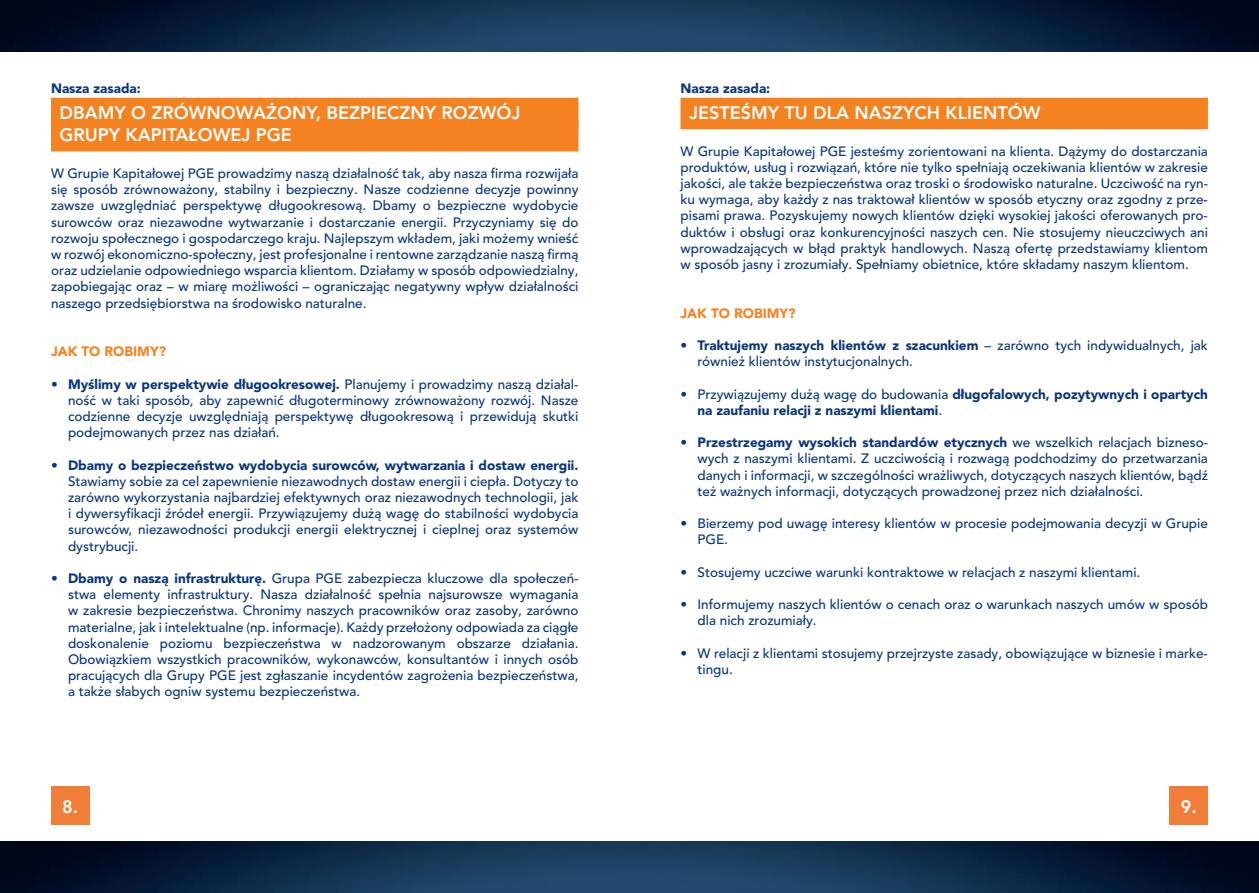
<style>
.page{position:relative;width:1259px;height:893px;background:#fff}
.page>*{position:absolute;margin:0;border:0;box-sizing:border-box;transform-origin:0 0}
.t1{font:800 18px/22.2px "Avenir LT Pro";color:#fff}
.t2{font:500 13.5px/16.2px "Avenir LT Pro";color:#08357c;text-align:justify}
.t3{font:900 13.5px/16.2px "Avenir LT Pro";color:#08357c}
.t4{font:900 13.5px "Avenir LT Pro";color:#f58220}
.s1{font-weight:900}
.s2{font-weight:500}
</style>
<div class="page">
<div style="left:51px;top:98px;width:527px;height:31px;background:#f58220"></div>
<div style="left:51px;top:120px;width:527px;height:31px;background:#f58220"></div>
<div style="left:680px;top:98px;width:528px;height:31px;background:#f58220"></div>
<div style="left:51px;top:787px;width:38px;height:38px;background:#f07d38"></div>
<div style="left:1169px;top:787px;width:39px;height:38px;background:#f07d38"></div>
<img style="left:0;top:842px;width:1259px;height:51px">
<img style="left:0;top:0;width:1259px;height:51px">
<p class="t3" style="left:51px;top:81px;width:91px">Nasza zasada:</p>
<h1 class="t1" style="left:60px;top:102px;width:462px">DBAMY O ZRÓWNOWAŻONY, BEZPIECZNY ROZWÓJ<br>GRUPY KAPITAŁOWEJ PGE</h1>
<p class="t2" style="left:51px;top:165px;width:529px">W Grupie Kapitałowej PGE prowadzimy naszą działalność tak, aby nasza firma rozwijała się sposób zrównoważony, stabilny i bezpieczny. Nasze codzienne decyzje powinny zawsze uwzględniać perspektywę długookresową. Dbamy o bezpieczne wydobycie surowców oraz niezawodne wytwarzanie i dostarczanie energii. Przyczyniamy się do rozwoju społecznego i gospodarczego kraju. Najlepszym wkładem, jaki możemy wnieść w rozwój ekonomiczno-społeczny, jest profesjonalne i rentowne zarządzanie naszą firmą oraz udzielanie odpowiedniego wsparcia klientom. Działamy w sposób odpowiedzialny, zapobiegając oraz – w miarę możliwości – ograniczając negatywny wpływ działalności naszego przedsiębiorstwa na środowisko naturalne.</p>
<p class="t4" style="left:51px;top:343px;width:117px">JAK TO ROBIMY?</p>
<p class="t2" style="left:68px;top:376px;width:512px;text-indent:-17px">• <span class="s1">Myślimy w perspektywie długookresowej.</span> Planujemy i prowadzimy naszą działal&shy;ność w taki sposób, aby zapewnić długoterminowy zrównoważony rozwój. Nasze codzienne decyzje uwzględniają perspektywę długookresową i przewidują skutki podejmowanych przez nas działań.</p>
<p class="t2" style="left:68px;top:457px;width:512px;text-indent:-17px">• <span class="s1">Dbamy o bezpieczeństwo wydobycia surowców, wytwarzania i dostaw energii.<br></span>Stawiamy sobie za cel zapewnienie niezawodnych dostaw energii i ciepła. Dotyczy to zarówno wykorzystania najbardziej efektywnych oraz niezawodnych technologii, jak i dywersyfikacji źródeł energii. Przywiązujemy dużą wagę do stabilności wydobycia surowców, niezawodności produkcji energii elektrycznej i cieplnej oraz systemów dystrybucji.</p>
<p class="t2" style="left:68px;top:570px;width:512px;text-indent:-17px">• <span class="s1">Dbamy o naszą infrastrukturę.</span> Grupa PGE zabezpiecza kluczowe dla społeczeń&shy;stwa elementy infrastruktury. Nasza działalność spełnia najsurowsze wymagania w zakresie bezpieczeństwa. Chronimy naszych pracowników oraz zasoby, zarówno materialne, jak i intelektualne (np. informacje). Każdy przełożony odpowiada za ciągłe doskonalenie poziomu bezpieczeństwa w nadzorowanym obszarze działania.<br>Obowiązkiem wszystkich pracowników, wykonawców, konsultantów i innych osób pracujących dla Grupy PGE jest zgłaszanie incydentów zagrożenia bezpieczeństwa, a także słabych ogniw systemu bezpieczeństwa.</p>
<p class="t3" style="left:680px;top:81px;width:91px">Nasza zasada:</p>
<h1 class="t1" style="left:689px;top:102px;width:353px">JESTEŚMY TU DLA NASZYCH KLIENTÓW</h1>
<p class="t2" style="left:680px;top:143px;width:529px">W Grupie Kapitałowej PGE jesteśmy zorientowani na klienta. Dążymy do dostarczania produktów, usług i rozwiązań, które nie tylko spełniają oczekiwania klientów w zakresie jakości, ale także bezpieczeństwa oraz troski o środowisko naturalne. Uczciwość na ryn&shy;ku wymaga, aby każdy z nas traktował klientów w sposób etyczny oraz zgodny z prze&shy;pisami prawa. Pozyskujemy nowych klientów dzięki wysokiej jakości oferowanych pro&shy;duktów i obsługi oraz konkurencyjności naszych cen. Nie stosujemy nieuczciwych ani wprowadzających w błąd praktyk handlowych. Naszą ofertę przedstawiamy klientom w sposób jasny i zrozumiały. Spełniamy obietnice, które składamy naszym klientom.</p>
<p class="t4" style="left:680px;top:305px;width:117px">JAK TO ROBIMY?</p>
<p class="t2" style="left:697px;top:337px;width:512px;text-indent:-17px">• <span class="s1">Traktujemy naszych klientów z szacunkiem</span> – zarówno tych indywidualnych, jak również klientów instytucjonalnych.</p>
<p class="t3" style="left:697px;top:386px;width:512px;text-indent:-17px"><span class="s2">• Przywiązujemy dużą wagę do budowania</span> długofalowych, pozytywnych i opartych na zaufaniu relacji z naszymi klientami<span class="s2">.</span></p>
<p class="t2" style="left:697px;top:435px;width:512px;text-indent:-17px">• <span class="s1">Przestrzegamy wysokich standardów etycznych</span> we wszelkich relacjach bizneso&shy;wych z naszymi klientami. Z uczciwością i rozwagą podchodzimy do przetwarzania danych i informacji, w szczególności wrażliwych, dotyczących naszych klientów, bądź też ważnych informacji, dotyczących prowadzonej przez nich działalności.</p>
<p class="t2" style="left:697px;top:516px;width:512px;text-indent:-17px">• Bierzemy pod uwagę interesy klientów w procesie podejmowania decyzji w Grupie<br>PGE.</p>
<p class="t2" style="left:680px;top:564px;width:461px">• Stosujemy uczciwe warunki kontraktowe w relacjach z naszymi klientami.</p>
<p class="t2" style="left:697px;top:597px;width:512px;text-indent:-17px">• Informujemy naszych klientów o cenach oraz o warunkach naszych umów w sposób dla nich zrozumiały.</p>
<p class="t2" style="left:697px;top:645px;width:512px;text-indent:-17px">• W relacji z klientami stosujemy przejrzyste zasady, obowiązujące w biznesie i marke&shy;tingu.</p>
<h1 class="t1" style="left:62px;top:795px;width:17px">8.</h1>
<h1 class="t1" style="left:1180px;top:795px;width:17px">9.</h1>
</div>
